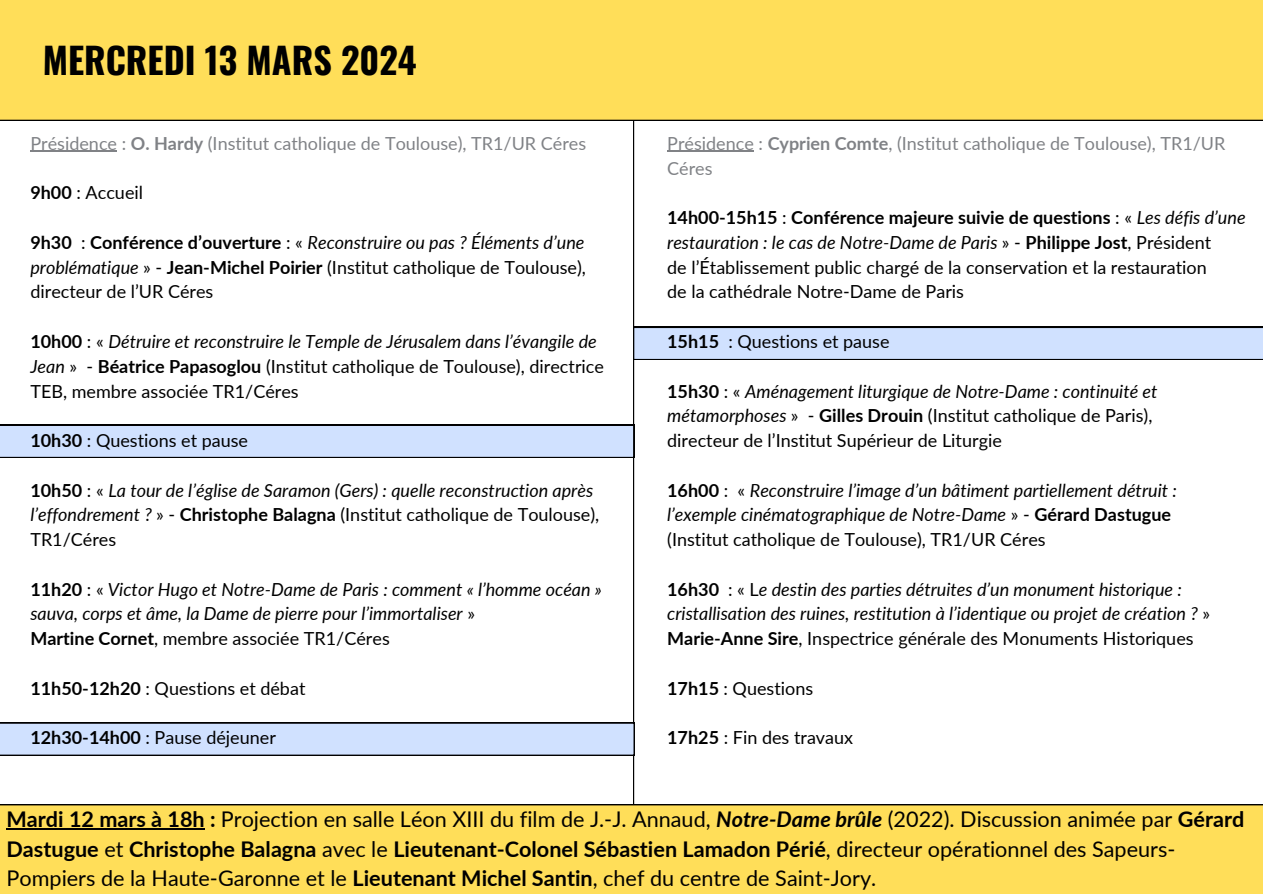
<style>
.page{position:relative;width:1263px;height:894px;background:#fff}
.page>*{position:absolute;margin:0;border:0;box-sizing:border-box;transform-origin:0 0}
.t1{font:700 36px "Oswald";color:#000}
.t2{font:21.6px/29.2px "Lato";color:#000}
.t3{font:18px/24.8px "Lato";color:#000;text-align:justify}
.t4{font:italic 18px/24.8px "Lato";color:#000}
.t5{font:18px/24.8px "Lato";color:#808286}
.t6{font:700 18px/24.8px "Lato";color:#000}
.s1{font-weight:700}
.s2{font-style:italic}
.s3{font-weight:700;font-style:normal}
.s4{font-style:normal}
.s5{font-weight:400}
.s6{font-weight:400;font-style:italic}
.s7{font-weight:700;font-style:italic}
</style>
<div class="page">
<div style="left:0;top:425px;width:634px;height:33px;background:#000"></div>
<div style="left:0;top:426px;width:634px;height:31px;background:#d0e1ff"></div>
<svg style="left:0;top:722px;width:635px;height:33px;background:#c2d2ee"></svg>
<hr style="left:30px;top:151px;width:87px;height:1px;background:#808286">
<div style="left:0;top:0;width:1263px;height:121px;background:#ffde59"></div>
<div style="left:633px;top:327px;width:630px;height:33px;background:#000"></div>
<div style="left:634px;top:328px;width:629px;height:31px;background:#d0e1ff"></div>
<hr style="left:667px;top:151px;width:87px;height:1px;background:#808286">
<div style="left:0;top:804px;width:1263px;height:89px;background:#ffde59"></div>
<hr style="left:7px;top:828px;width:198px;height:1px;background:#000">
<p class="t1" style="left:43px;top:32px;width:376px">MERCREDI 13 MARS 2024</p>
<h1 class="t5" style="left:30px;top:130px;width:557px">Présidence : <span class="s1">O. Hardy</span> (Institut catholique de Toulouse), TR1/UR Céres</h1>
<p class="t3" style="left:30px;top:180px;width:114px"><span class="s1">9h00</span> : Accueil</p>
<p class="t3" style="left:30px;top:229px;width:557px"><span class="s1">9h30</span> : <span class="s1">Conférence d’ouverture</span> : « <span class="s2">Reconstruire ou pas ? Éléments d’une problématique</span> » - <span class="s1">Jean-Michel Poirier</span> (Institut catholique de Toulouse), directeur de l’UR Céres</p>
<p class="t3" style="left:30px;top:328px;width:575px;text-align:left"><span class="s1">10h00</span> : « <span class="s2">Détruire et reconstruire le Temple de Jérusalem dans l’évangile de<br>Jean</span> » - <span class="s1">Béatrice Papasoglou</span> (Institut catholique de Toulouse), directrice<br>TEB, membre associée TR1/Céres</p>
<p class="t3" style="left:30px;top:427px;width:219px"><span class="s1">10h30</span> : Questions et pause</p>
<p class="t4" style="left:30px;top:477px;width:570px"><span class="s3">10h50</span> <span class="s4">: «</span> La tour de l’église de Saramon (Gers) : quelle reconstruction après l’effondrement ? <span class="s4">» -</span> <span class="s3">Christophe Balagna</span> <span class="s4">(Institut catholique de Toulouse),<br>TR1/Céres</span></p>
<p class="t4" style="left:30px;top:576px;width:573px"><span class="s3">11h20</span> <span class="s4">: «</span> Victor Hugo et Notre-Dame de Paris : comment « l’homme océan » sauva, corps et âme, la Dame de pierre pour l’immortaliser <span class="s4">»</span></p>
<p class="t3" style="left:30px;top:625px;width:361px"><span class="s1">Martine Cornet</span>, membre associée TR1/Céres</p>
<p class="t3" style="left:30px;top:675px;width:277px"><span class="s1">11h50-12h20</span> : Questions et débat</p>
<p class="t3" style="left:30px;top:724px;width:247px"><span class="s1">12h30-14h00</span> : Pause déjeuner</p>
<p class="t5" style="left:667px;top:130px;width:560px">Présidence : <span class="s1">Cyprien Comte</span>, (Institut catholique de Toulouse), TR1/UR<br>Céres</p>
<p class="t6" style="left:667px;top:205px;width:580px">14h00-15h15 <span class="s5">:</span> Conférence majeure suivie de questions <span class="s5">: «</span> <span class="s6">Les défis d’une restauration : le cas de Notre-Dame de Paris</span> <span class="s5">» -</span> Philippe Jost<span class="s5">, Président</span></p>
<p class="t3" style="left:667px;top:254px;width:541px">de l’Établissement public chargé de la conservation et la restauration</p>
<p class="t3" style="left:667px;top:279px;width:298px">de la cathédrale Notre-Dame de Paris</p>
<p class="t3" style="left:667px;top:328px;width:224px"><span class="s1">15h15</span> : Questions et pause</p>
<p class="t4" style="left:667px;top:378px;width:492px"><span class="s3">15h30</span> <span class="s4">: «</span> Aménagement liturgique de Notre-Dame : continuité et métamorphoses <span class="s4">» -</span> <span class="s3">Gilles Drouin</span> <span class="s4">(Institut catholique de Paris),</span></p>
<p class="t3" style="left:667px;top:427px;width:336px">directeur de l’Institut Supérieur de Liturgie</p>
<p class="t4" style="left:667px;top:477px;width:511px"><span class="s3">16h00</span> <span class="s4">: «</span> Reconstruire l’image d’un bâtiment partiellement détruit : l’exemple cinématographique de Notre-Dame <span class="s4">» -</span> <span class="s3">Gérard Dastugue</span></p>
<p class="t3" style="left:667px;top:526px;width:380px">(Institut catholique de Toulouse), TR1/UR Céres</p>
<p class="t4" style="left:667px;top:576px;width:544px"><span class="s3">16h30</span> <span class="s4">: « L</span>e destin des parties détruites d’un monument historique : cristallisation des ruines, restitution à l’identique ou projet de création ? <span class="s4">»<br></span><span class="s3">Marie-Anne Sire</span><span class="s4">, Inspectrice générale des Monuments Historiques</span></p>
<p class="t3" style="left:667px;top:675px;width:147px"><span class="s1">17h15</span> : Questions</p>
<p class="t3" style="left:667px;top:724px;width:187px"><span class="s1">17h25</span> : Fin des travaux</p>
<p class="t2" style="left:7px;top:804px;width:1239px"><span class="s1">Mardi 12 mars à 18h :</span> Projection en salle Léon XIII du film de J.-J. Annaud, <span class="s7">Notre-Dame brûle</span> (2022). Discussion animée par <span class="s1">Gérard<br>Dastugue</span> et <span class="s1">Christophe Balagna</span> avec le <span class="s1">Lieutenant-Colonel Sébastien Lamadon Périé</span>, directeur opérationnel des Sapeurs-<br>Pompiers de la Haute-Garonne et le <span class="s1">Lieutenant Michel Santin</span>, chef du centre de Saint-Jory.</p>
</div>
